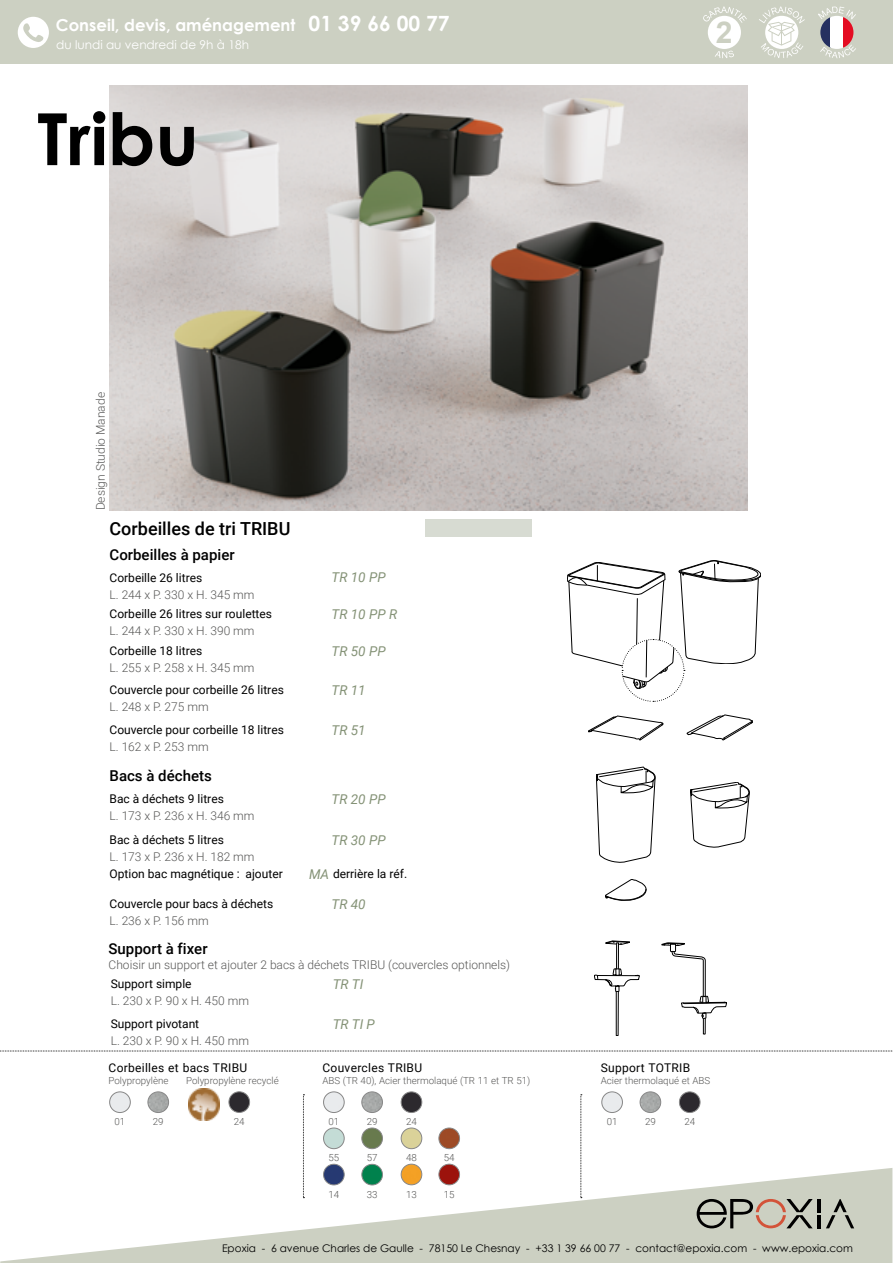
<style>
.page{position:relative;width:893px;height:1263px;background:#fff}
.page>*{position:absolute;margin:0;border:0;box-sizing:border-box;transform-origin:0 0}
.t1{font:700 72px "Century Gothic";color:#000}
.t2{font:700 30px "Arial";color:#ccd0c2}
.t3{font:500 18px "Roboto";color:#000}
.t4{font:700 16.5px "Century Gothic";color:#fff}
.t5{font:500 15px "Roboto";color:#000}
.t6{font:italic 13.5px "Roboto";color:#849276}
.t7{font:300 12px "Roboto";color:#575756}
.t8{font:12px "Roboto";color:#000}
.t9{font:12px "Roboto";letter-spacing:.025em;color:#000}
.t10{font:12px "Century Gothic";color:#fff}
.t11{font:10.5px "Century Gothic";color:#000}
.t12{font:300 9.75px "Roboto";color:#575756}
.s1{font-size:21px}
</style>
<div class="page">
<svg style="left:687px;top:715px;width:66px;height:25px"></svg>
<svg style="left:588px;top:716px;width:75px;height:24px"></svg>
<svg style="left:567px;top:560px;width:194px;height:142px"></svg>
<svg style="left:594px;top:941px;width:46px;height:95px"></svg>
<svg style="left:662px;top:943px;width:65px;height:91px"></svg>
<svg style="left:596px;top:767px;width:59px;height:95px"></svg>
<svg style="left:690px;top:782px;width:60px;height:65px"></svg>
<svg style="left:605px;top:879px;width:41px;height:21px"></svg>
<img style="left:324px;top:1128px;width:20px;height:21px;border-radius:10px">
<div style="left:323px;top:1128px;width:21px;height:21px;border:1px solid #878787;border-radius:50%"></div>
<img style="left:439px;top:1128px;width:21px;height:21px;border-radius:10px">
<div style="left:439px;top:1128px;width:21px;height:21px;border:1px solid #878787;border-radius:50%"></div>
<img style="left:401px;top:1128px;width:21px;height:21px;border-radius:10px">
<div style="left:401px;top:1128px;width:21px;height:21px;border:1px solid #878787;border-radius:50%"></div>
<img style="left:362px;top:1128px;width:20px;height:21px;border-radius:10px">
<div style="left:361px;top:1128px;width:22px;height:21px;border:1px solid #878787;border-radius:50%"></div>
<img style="left:401px;top:1164px;width:21px;height:21px;border-radius:10px">
<div style="left:401px;top:1164px;width:21px;height:21px;border:1px solid #878787;border-radius:50%"></div>
<img style="left:362px;top:1164px;width:20px;height:21px;border-radius:10px">
<div style="left:361px;top:1164px;width:22px;height:21px;border:1px solid #878787;border-radius:50%"></div>
<img style="left:439px;top:1164px;width:21px;height:21px;border-radius:10px">
<div style="left:439px;top:1164px;width:21px;height:21px;border:1px solid #878787;border-radius:50%"></div>
<img style="left:324px;top:1164px;width:20px;height:21px;border-radius:10px">
<div style="left:323px;top:1164px;width:21px;height:21px;border:1px solid #878787;border-radius:50%"></div>
<img style="left:110px;top:1092px;width:20px;height:20px;border-radius:10px">
<div style="left:109px;top:1091px;width:22px;height:22px;border:1px solid #878787;border-radius:50%"></div>
<img style="left:229px;top:1092px;width:21px;height:20px;border-radius:10px">
<div style="left:229px;top:1091px;width:21px;height:22px;border:1px solid #878787;border-radius:50%"></div>
<img style="left:148px;top:1092px;width:21px;height:20px;border-radius:10px">
<div style="left:148px;top:1091px;width:21px;height:22px;border:1px solid #878787;border-radius:50%"></div>
<img style="left:602px;top:1092px;width:20px;height:20px;border-radius:10px">
<div style="left:601px;top:1091px;width:22px;height:22px;border:1px solid #878787;border-radius:50%"></div>
<img style="left:679px;top:1092px;width:21px;height:20px;border-radius:10px">
<div style="left:679px;top:1091px;width:21px;height:22px;border:1px solid #878787;border-radius:50%"></div>
<img style="left:640px;top:1092px;width:21px;height:20px;border-radius:10px">
<div style="left:640px;top:1091px;width:21px;height:22px;border:1px solid #878787;border-radius:50%"></div>
<img style="left:324px;top:1092px;width:20px;height:20px;border-radius:10px">
<div style="left:323px;top:1091px;width:21px;height:22px;border:1px solid #878787;border-radius:50%"></div>
<img style="left:401px;top:1092px;width:21px;height:20px;border-radius:10px">
<div style="left:401px;top:1091px;width:21px;height:22px;border:1px solid #878787;border-radius:50%"></div>
<img style="left:362px;top:1092px;width:20px;height:20px;border-radius:10px">
<div style="left:361px;top:1091px;width:22px;height:22px;border:1px solid #878787;border-radius:50%"></div>
<img style="left:188px;top:1088px;width:32px;height:32px">
<svg style="left:580px;top:1094px;width:2px;height:74px"></svg>
<svg style="left:303px;top:1094px;width:1px;height:74px"></svg>
<img style="left:110px;top:85px;width:637px;height:425px">
<svg style="left:0;top:1050px;width:893px;height:1px"></svg>
<div style="left:425px;top:519px;width:107px;height:18px;background:#d7dbd2"></div>
<div style="left:0;top:0;width:893px;height:64px;background:#ccd0c2"></div>
<svg style="left:818px;top:7px;width:38px;height:11px"></svg>
<svg style="left:820px;top:16px;width:10px;height:29px"></svg>
<div style="left:830px;top:16px;width:14px;height:33px;background:#fff"></div>
<svg style="left:844px;top:16px;width:9px;height:29px"></svg>
<svg style="left:820px;top:45px;width:36px;height:13px"></svg>
<div style="left:18px;top:17px;width:31px;height:31px;background:#fff;border-radius:50%"></div>
<svg style="left:23px;top:23px;width:20px;height:19px"></svg>
<div style="left:708px;top:16px;width:33px;height:33px;background:#fff;border-radius:50%"></div>
<svg style="left:703px;top:7px;width:44px;height:16px"></svg>
<svg style="left:715px;top:51px;width:19px;height:7px"></svg>
<svg style="left:759px;top:7px;width:46px;height:51px"></svg>
<svg style="left:0;top:1168px;width:892px;height:95px"></svg>
<svg style="left:697px;top:1199px;width:157px;height:29px;background:#a09d91"></svg>
<h3 class="t4" style="left:56px;top:12px;width:395px">Conseil, devis, aménagement <span class="s1">01 39 66 00 77</span></h3>
<p class="t10" style="left:56px;top:36px;width:194px">du lundi au vendredi de 9h à 18h</p>
<h1 class="t1" style="left:37px;top:84px;width:163px">Tribu</h1>
<p class="t7" style="left:92px;top:510px;width:120px;rotate:-90deg">Design Studio Manade</p>
<h3 class="t3" style="left:110px;top:516px;width:182px">Corbeilles de tri TRIBU</h3>
<p class="t5" style="left:110px;top:544px;width:127px">Corbeilles à papier</p>
<p class="t8" style="left:110px;top:569px;width:94px">Corbeille 26 litres</p>
<p class="t7" style="left:110px;top:586px;width:147px">L. 244 x P. 330 x H. 345 mm</p>
<p class="t8" style="left:110px;top:605px;width:164px">Corbeille 26 litres sur roulettes</p>
<p class="t7" style="left:110px;top:622px;width:147px">L. 244 x P. 330 x H. 390 mm</p>
<p class="t8" style="left:110px;top:642px;width:94px">Corbeille 18 litres</p>
<p class="t7" style="left:110px;top:659px;width:147px">L. 255 x P. 258 x H. 345 mm</p>
<p class="t8" style="left:110px;top:682px;width:176px">Couvercle pour corbeille 26 litres</p>
<p class="t7" style="left:110px;top:699px;width:101px">L. 248 x P. 275 mm</p>
<p class="t8" style="left:110px;top:721px;width:176px">Couvercle pour corbeille 18 litres</p>
<p class="t7" style="left:110px;top:738px;width:101px">L. 162 x P. 253 mm</p>
<p class="t5" style="left:110px;top:765px;width:104px">Bacs à déchets</p>
<p class="t8" style="left:110px;top:790px;width:116px">Bac à déchets 9 litres</p>
<p class="t7" style="left:110px;top:807px;width:147px">L. 173 x P. 236 x H. 346 mm</p>
<p class="t8" style="left:110px;top:832px;width:116px">Bac à déchets 5 litres</p>
<p class="t7" style="left:110px;top:849px;width:147px">L. 173 x P. 236 x H. 182 mm</p>
<p class="t8" style="left:110px;top:866px;width:175px">Option bac magnétique : ajouter</p>
<p class="t8" style="left:110px;top:895px;width:165px">Couvercle pour bacs à déchets</p>
<p class="t7" style="left:110px;top:912px;width:101px">L. 236 x P. 156 mm</p>
<p class="t5" style="left:109px;top:938px;width:101px">Support à fixer</p>
<p class="t7" style="left:109px;top:957px;width:403px">Choisir un support et ajouter 2 bacs à déchets TRIBU (couvercles optionnels)</p>
<p class="t8" style="left:111px;top:976px;width:82px">Support simple</p>
<p class="t7" style="left:111px;top:993px;width:140px">L. 230 x P. 90 x H. 450 mm</p>
<p class="t8" style="left:111px;top:1015px;width:90px">Support pivotant</p>
<p class="t7" style="left:111px;top:1032px;width:140px">L. 230 x P. 90 x H. 450 mm</p>
<p class="t6" style="left:332px;top:568px;width:56px">TR 10 PP</p>
<p class="t6" style="left:332px;top:604px;width:67px">TR 10 PP R</p>
<p class="t6" style="left:332px;top:642px;width:56px">TR 50 PP</p>
<p class="t6" style="left:332px;top:681px;width:36px">TR 11</p>
<p class="t6" style="left:332px;top:720px;width:36px">TR 51</p>
<p class="t6" style="left:332px;top:789px;width:56px">TR 20 PP</p>
<p class="t6" style="left:332px;top:831px;width:56px">TR 30 PP</p>
<p class="t8" style="left:333px;top:866px;width:76px">derrière la réf.</p>
<p class="t6" style="left:309px;top:865px;width:22px">MA</p>
<p class="t6" style="left:332px;top:894px;width:36px">TR 40</p>
<p class="t6" style="left:333px;top:975px;width:32px">TR TI</p>
<p class="t6" style="left:333px;top:1014px;width:44px">TR TI P</p>
<h2 class="t2" style="left:716px;top:11px;width:18px">2</h2>
<p class="t9" style="left:109px;top:1059px;width:140px">Corbeilles et bacs TRIBU</p>
<p class="t12" style="left:109px;top:1074px;width:61px">Polypropylène</p>
<p class="t12" style="left:186px;top:1074px;width:94px">Polypropylène recyclé</p>
<p class="t12" style="left:115px;top:1115px;width:12px">01</p>
<p class="t12" style="left:153px;top:1115px;width:12px">29</p>
<p class="t12" style="left:234px;top:1115px;width:12px">24</p>
<p class="t9" style="left:322px;top:1059px;width:101px">Couvercles TRIBU</p>
<p class="t12" style="left:322px;top:1074px;width:209px">ABS (TR 40), Acier thermolaqué (TR 11 et TR 51)</p>
<p class="t9" style="left:601px;top:1059px;width:91px">Support TOTRIB</p>
<p class="t12" style="left:601px;top:1074px;width:111px">Acier thermolaqué et ABS</p>
<p class="t12" style="left:328px;top:1115px;width:12px">01</p>
<p class="t12" style="left:367px;top:1115px;width:12px">29</p>
<p class="t12" style="left:406px;top:1115px;width:12px">24</p>
<p class="t12" style="left:607px;top:1115px;width:12px">01</p>
<p class="t12" style="left:645px;top:1115px;width:12px">29</p>
<p class="t12" style="left:684px;top:1115px;width:12px">24</p>
<p class="t12" style="left:328px;top:1151px;width:12px">55</p>
<p class="t12" style="left:367px;top:1151px;width:12px">57</p>
<p class="t12" style="left:406px;top:1151px;width:12px">48</p>
<p class="t12" style="left:444px;top:1151px;width:12px">54</p>
<p class="t12" style="left:328px;top:1187px;width:12px">14</p>
<p class="t12" style="left:367px;top:1187px;width:12px">33</p>
<p class="t12" style="left:406px;top:1187px;width:12px">13</p>
<p class="t12" style="left:444px;top:1187px;width:12px">15</p>
<p class="t11" style="left:222px;top:1240px;width:632px">Epoxia - 6 avenue Charles de Gaulle - 78150 Le Chesnay - +33 1 39 66 00 77 - contact@epoxia.com - www.epoxia.com</p>
</div>
